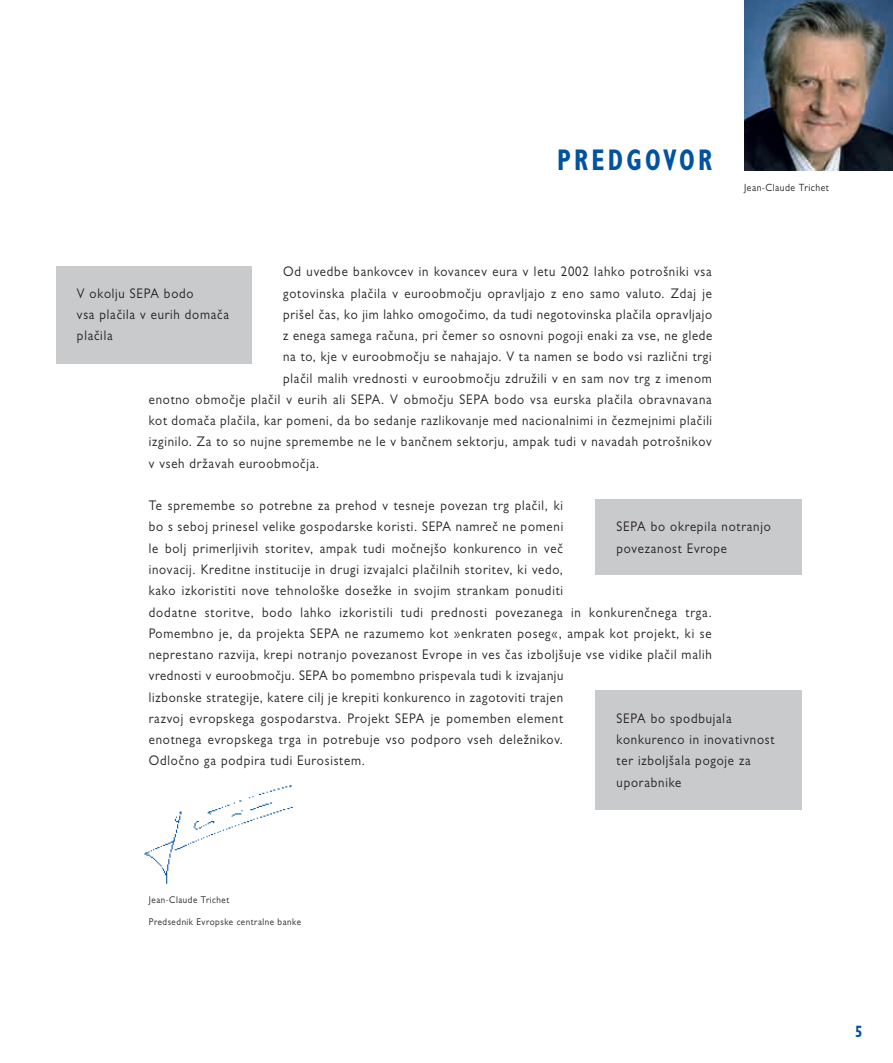
<style>
.page{position:relative;width:893px;height:1063px;background:#fff}
.page>*{position:absolute;margin:0;border:0;box-sizing:border-box;transform-origin:0 0}
.t1{font:700 condensed 30px "Gill Sans MT Pro";letter-spacing:.13em;color:#0153a0;scale:.85 1}
.t2{font:700 condensed 16.5px "Gill Sans MT Pro";color:#0153a0;scale:.85 1}
.t3{font:13.95px/21.3px "Gill Sans MT Pro";letter-spacing:.06em;color:#231f20;scale:.92 1}
.t4{font:10.5px "Gill Sans MT Pro";letter-spacing:.05em;color:#231f20;scale:.92 1}
.t5{font:9.75px/21.3px "Gill Sans MT Pro";letter-spacing:.06em;color:#231f20;scale:.92 1}
</style>
<div class="page">
<div style="left:595px;top:499px;width:206px;height:76px;background:#c9cacc"></div>
<div style="left:56px;top:266px;width:195px;height:98px;background:#c9cacc"></div>
<div style="left:595px;top:691px;width:206px;height:119px;background:#c9cacc"></div>
<img style="left:144px;top:785px;width:149px;height:99px">
<img style="left:744px;top:0;width:149px;height:170px">
<h1 class="t1" style="left:557px;top:142px;width:184px">PREDGOVOR</h1>
<p class="t4" style="left:744px;top:182px;width:94px">Jean-Claude Trichet</p>
<p class="t3" style="left:283px;top:261px;width:467px">Od uvedbe bankovcev in kovancev eura v letu 2002 lahko potrošniki vsa</p>
<p class="t3" style="left:283px;top:282px;width:467px">gotovinska plačila v euroobmočju opravljajo z eno samo valuto. Zdaj je</p>
<p class="t3" style="left:283px;top:303px;width:468px">prišel čas, ko jim lahko omogočimo, da tudi negotovinska plačila opravljajo</p>
<p class="t3" style="left:283px;top:325px;width:468px">z enega samega računa, pri čemer so osnovni pogoji enaki za vse, ne glede</p>
<p class="t3" style="left:283px;top:346px;width:467px">na to, kje v euroobmočju se nahajajo. V ta namen se bodo vsi različni trgi</p>
<p class="t3" style="left:283px;top:367px;width:467px">plačil malih vrednosti v euroobmočju združili v en sam nov trg z imenom</p>
<p class="t3" style="left:149px;top:388px;width:613px">enotno območje plačil v eurih ali SEPA. V območju SEPA bodo vsa eurska plačila obravnavana</p>
<p class="t3" style="left:149px;top:410px;width:614px">kot domača plačila, kar pomeni, da bo sedanje razlikovanje med nacionalnimi in čezmejnimi plačili</p>
<p class="t3" style="left:149px;top:431px;width:613px">izginilo. Za to so nujne spremembe ne le v bančnem sektorju, ampak tudi v navadah potrošnikov</p>
<p class="t3" style="left:149px;top:452px;width:187px">v vseh državah euroobmočja.</p>
<p class="t3" style="left:149px;top:495px;width:613px">Te spremembe so potrebne za prehod v tesneje povezan trg plačil, ki<br>bo s seboj prinesel velike gospodarske koristi. SEPA namreč ne pomeni<br>le bolj primerljivih storitev, ampak tudi močnejšo konkurenco in več<br>inovacij. Kreditne institucije in drugi izvajalci plačilnih storitev, ki vedo,<br>kako izkoristiti nove tehnološke dosežke in svojim strankam ponuditi<br>dodatne storitve, bodo lahko izkoristili tudi prednosti povezanega in konkurenčnega trga.<br>Pomembno je, da projekta SEPA ne razumemo kot »enkraten poseg«, ampak kot projekt, ki se neprestano razvija, krepi notranjo povezanost Evrope in ves čas izboljšuje vse vidike plačil malih vrednosti v euroobmočju. SEPA bo pomembno prispevala tudi k izvajanju<br>lizbonske strategije, katere cilj je krepiti konkurenco in zagotoviti trajen<br>razvoj evropskega gospodarstva. Projekt SEPA je pomemben element<br>enotnega evropskega trga in potrebuje vso podporo vseh deležnikov.<br>Odločno ga podpira tudi Eurosistem.</p>
<p class="t3" style="left:77px;top:282px;width:167px">V okolju SEPA bodo<br>vsa plačila v eurih domača plačila</p>
<p class="t3" style="left:617px;top:516px;width:169px">SEPA bo okrepila notranjo povezanost Evrope</p>
<p class="t3" style="left:617px;top:707px;width:173px">SEPA bo spodbujala konkurenco in inovativnost ter izboljšala pogoje za uporabnike</p>
<p class="t5" style="left:149px;top:889px;width:167px">Jean-Claude Trichet<br>Predsednik Evropske centralne banke</p>
<p class="t2" style="left:855px;top:1022px;width:10px">5</p>
</div>
